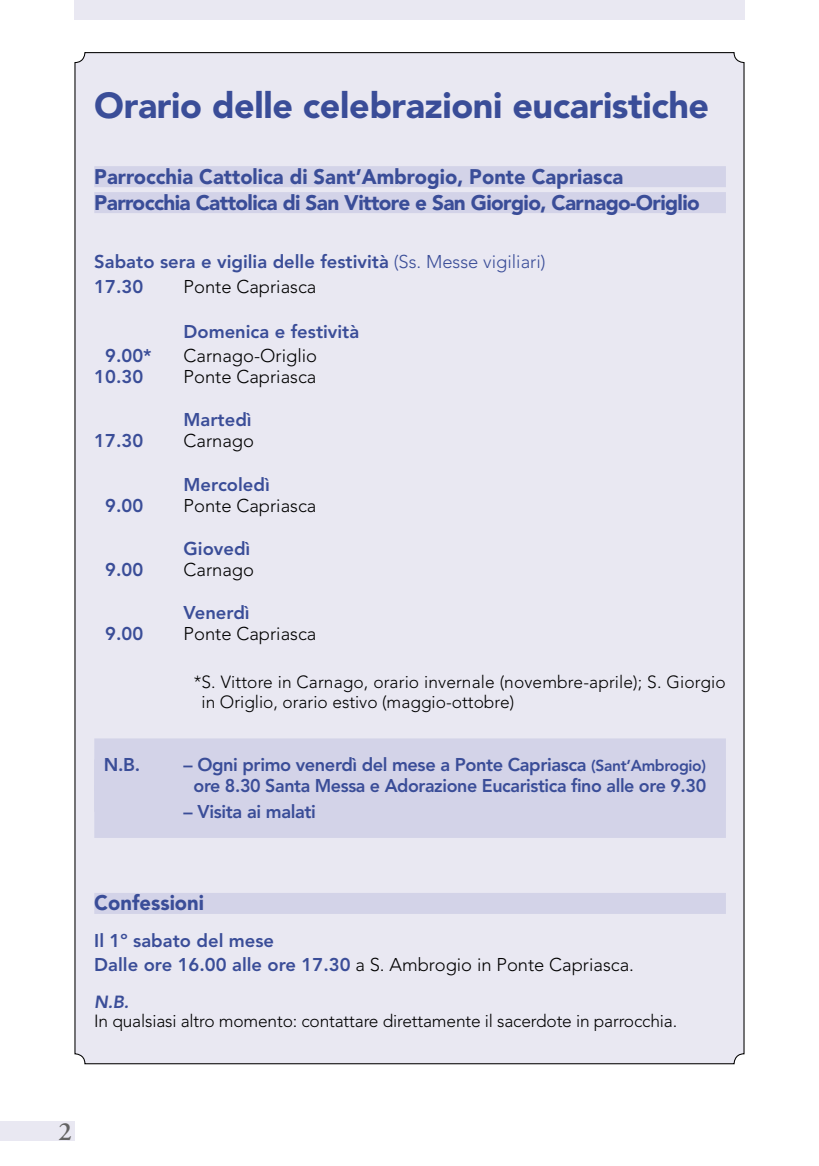
<style>
.page{position:relative;width:819px;height:1166px;background:#fff}
.page>*{position:absolute;margin:0;border:0;box-sizing:border-box;transform-origin:0 0}
.t1{font:900 35.88px "Avenir";letter-spacing:-.01em;color:#3a4d98}
.t2{font:600 26.25px "Adobe Garamond";color:#636363}
.t3{font:900 21px/25.9px "Avenir";letter-spacing:-.03em;color:#3a4d98;scale:.96 1}
.t4{font:900 21px "Avenir";letter-spacing:-.005em;color:#3a4d98;scale:.96 1}
.t5{font:800 18.38px/24.5px "Avenir";color:#3a4d98}
.t6{font:800 18.38px/21px "Avenir";letter-spacing:-.02em;color:#3a4d98;text-align:center}
.t7{font:300 18.38px "Avenir";color:#000}
.t8{font:300 17.5px/19.2px "Avenir";color:#000}
.t9{font:italic 800 17.5px "Avenir";color:#3a4d98}
.s1{font-weight:300}
.s2{font-size:15.75px}
.s3{font-weight:300;color:#000}
</style>
<div class="page">
<div style="left:74px;top:0;width:670px;height:20px;background:#e9e8f2"></div>
<div style="left:0;top:1121px;width:74px;height:20px;background:#e9e8f2"></div>
<div style="left:75px;top:53px;width:669px;height:1011px;background:#e9e8f2;border-radius:10px"></div>
<div style="left:94px;top:166px;width:631px;height:21px;background:#d3d3e8"></div>
<div style="left:94px;top:192px;width:631px;height:21px;background:#d3d3e8"></div>
<div style="left:94px;top:738px;width:631px;height:53px;background:#d3d3e8"></div>
<div style="left:94px;top:785px;width:631px;height:53px;background:#d3d3e8"></div>
<div style="left:94px;top:893px;width:631px;height:21px;background:#d3d3e8"></div>
<h1 class="t1" style="left:94px;top:84px;width:616px">Orario delle celebrazioni eucaristiche</h1>
<p class="t3" style="left:94px;top:163px;width:632px">Parrocchia Cattolica di Sant’Ambrogio, Ponte Capriasca<br>Parrocchia Cattolica di San Vittore e San Giorgio, Carnago-Origlio</p>
<p class="t5" style="left:94px;top:250px;width:452px">Sabato sera e vigilia delle festività <span class="s1">(Ss. Messe vigiliari)<br></span>17.30</p>
<p class="t7" style="left:183px;top:276px;width:134px">Ponte Capriasca</p>
<p class="t5" style="left:183px;top:319px;width:177px">Domenica e festività</p>
<p class="t5" style="left:105px;top:344px;width:48px">9.00*</p>
<p class="t7" style="left:183px;top:345px;width:135px">Carnago-Origlio</p>
<p class="t5" style="left:94px;top:365px;width:50px">10.30</p>
<p class="t7" style="left:183px;top:366px;width:134px">Ponte Capriasca</p>
<p class="t5" style="left:183px;top:408px;width:70px">Martedì</p>
<p class="t5" style="left:94px;top:429px;width:50px">17.30</p>
<p class="t7" style="left:183px;top:430px;width:72px">Carnago</p>
<p class="t5" style="left:183px;top:472px;width:88px">Mercoledì</p>
<p class="t5" style="left:105px;top:493px;width:40px">9.00</p>
<p class="t7" style="left:183px;top:494px;width:134px">Ponte Capriasca</p>
<p class="t5" style="left:183px;top:536px;width:68px">Giovedì</p>
<p class="t5" style="left:105px;top:557px;width:40px">9.00</p>
<p class="t7" style="left:183px;top:559px;width:72px">Carnago</p>
<p class="t5" style="left:183px;top:600px;width:68px">Venerdì</p>
<p class="t5" style="left:105px;top:621px;width:40px">9.00</p>
<p class="t7" style="left:183px;top:623px;width:134px">Ponte Capriasca</p>
<p class="t8" style="left:202px;top:673px;width:525px;text-indent:-8px">*S. Vittore in Carnago, orario invernale (novembre-aprile); S. Giorgio in Origlio, orario estivo (maggio-ottobre)</p>
<p class="t5" style="left:104px;top:752px;width:38px">N.B.</p>
<p class="t6" style="left:183px;top:754px;width:524px">– Ogni primo venerdì del mese a Ponte Capriasca <span class="s2">(Sant’Ambrogio) </span>ore 8.30 Santa Messa e Adorazione Eucaristica fino alle ore 9.30</p>
<p class="t6" style="left:184px;top:801px;width:134px">– Visita ai malati</p>
<p class="t4" style="left:94px;top:890px;width:116px">Confessioni</p>
<p class="t5" style="left:94px;top:928px;width:541px">Il 1º sabato del mese<br>Dalle ore 16.00 alle ore 17.30 <span class="s3">a S. Ambrogio in Ponte Capriasca.</span></p>
<p class="t9" style="left:94px;top:991px;width:36px">N.B.</p>
<p class="t8" style="left:94px;top:1011px;width:584px">In qualsiasi altro momento: contattare direttamente il sacerdote in parrocchia.</p>
<h2 class="t2" style="left:59px;top:1117px;width:15px">2</h2>
</div>
